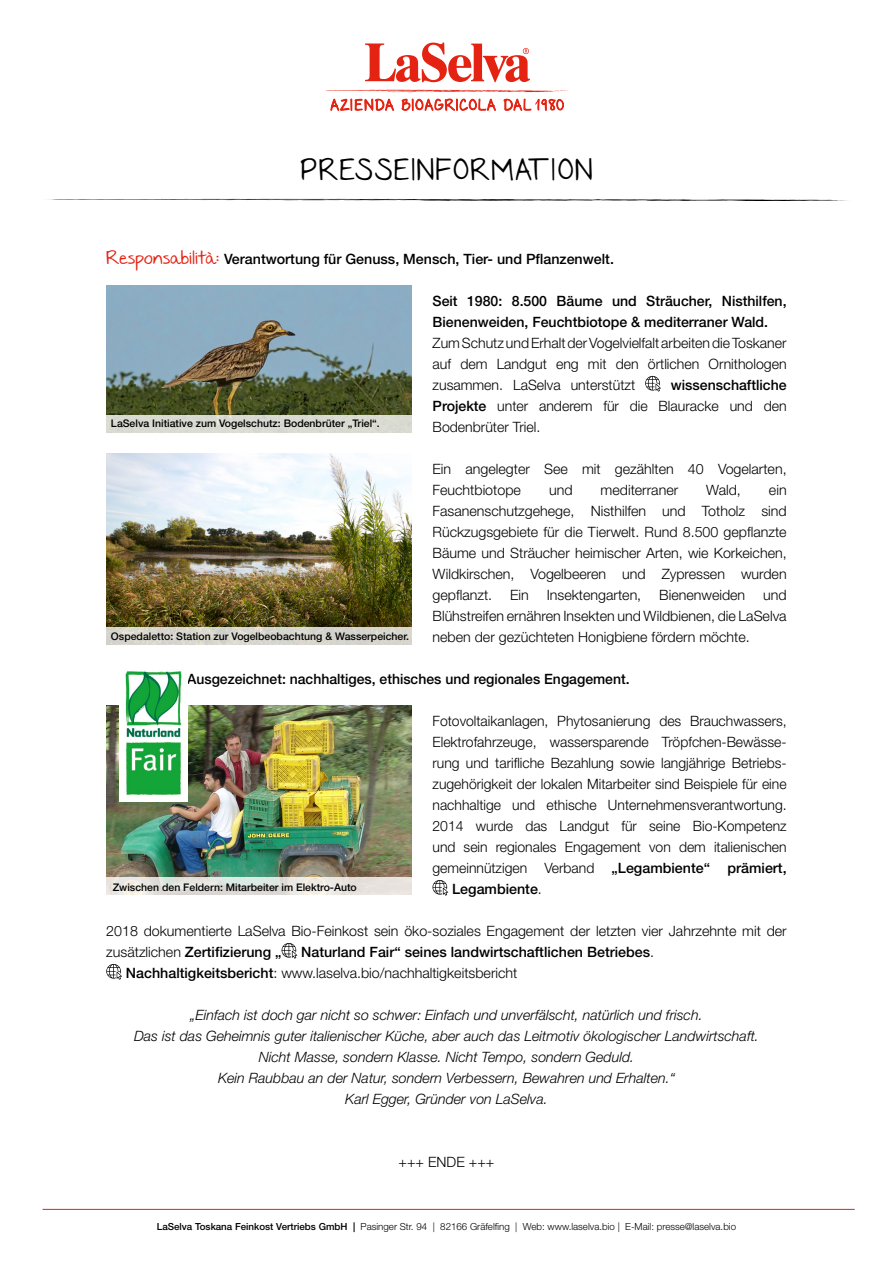
<style>
.page{position:relative;width:893px;height:1263px;background:#fff}
.page>*{position:absolute;margin:0;border:0;box-sizing:border-box;transform-origin:0 0}
.t1{font:24px "Nothing You Could Say";letter-spacing:.065em;color:#000}
.t2{font:300 14.25px/21px "Helvetica Neue LT Std";color:#000;text-align:justify}
.t3{font:500 14.25px/21px "Helvetica Neue LT Std";color:#000}
.t4{font:italic 300 14.25px/21px "Helvetica Neue LT Std";color:#000;text-align:center}
.t5{font:500 10.5px "Helvetica Neue LT Std";color:#000}
.t6{font:300 9.75px "Helvetica Neue LT Std";color:#000}
.s1{font-family:"Nothing You Could Say";font-weight:400;font-size:15px;color:#e42313}
.s2{font-weight:500}
.s3{font-weight:300}
</style>
<div class="page">
<img style="left:107px;top:285px;width:305px;height:130px">
<img style="left:107px;top:453px;width:305px;height:174px">
<img style="left:107px;top:705px;width:305px;height:172px">
<div style="left:106px;top:415px;width:306px;height:17px;background:#d9dbd2"></div>
<div style="left:106px;top:627px;width:306px;height:17px;background:#d7d5ce"></div>
<svg style="left:107px;top:877px;width:305px;height:17px;background:#e4e3de"></svg>
<hr style="left:43px;top:1209px;width:812px;height:1px;background:#e42313">
<svg style="left:48px;top:199px;width:800px;height:2px"></svg>
<svg style="left:325px;top:43px;width:244px;height:68px"></svg>
<svg style="left:645px;top:376px;width:16px;height:16px"></svg>
<svg style="left:432px;top:880px;width:16px;height:16px"></svg>
<svg style="left:282px;top:943px;width:15px;height:16px"></svg>
<svg style="left:106px;top:964px;width:16px;height:16px"></svg>
<img style="left:119px;top:671px;width:68px;height:131px">
<h1 class="t1" style="left:300px;top:151px;width:294px">PRESSEINFORMATION</h1>
<p class="t3" style="left:106px;top:248px;width:509px"><span class="s1">Responsabilità:</span> Verantwortung für Genuss, Mensch, Tier- und Pflanzenwelt.</p>
<p class="t3" style="left:433px;top:290px;width:356px">Seit 1980: 8.500 Bäume und Sträucher, Nisthilfen,<br>Bienenweiden, Feuchtbiotope &amp; mediterraner Wald.</p>
<p class="t2" style="left:433px;top:332px;width:356px">Zum Schutz und Erhalt der Vogelvielfalt arbeiten die Toskaner auf dem Landgut eng mit den örtlichen Ornithologen zusammen. LaSelva unterstützt</p>
<p class="t2" style="left:433px;top:374px;width:356px;text-indent:238px"><span class="s2">wissenschaftliche Projekte</span> unter anderem für die Blauracke und den Bodenbrüter Triel.</p>
<p class="t2" style="left:432px;top:458px;width:356px">Ein angelegter See mit gezählten 40 Vogelarten,<br>Feuchtbiotope</p>
<p class="t5" style="left:111px;top:417px;width:270px">LaSelva Initiative zum Vogelschutz: Bodenbrüter „Triel“.</p>
<p class="t2" style="left:432px;top:479px;width:356px;text-indent:336px">ein Fasanenschutzgehege, Nisthilfen und Totholz sind Rückzugsgebiete für die Tierwelt. Rund 8.500 gepflanzte Bäume und Sträucher heimischer Arten, wie Korkeichen, Wildkirschen, Vogelbeeren und Zypressen wurden gepflanzt.</p>
<p class="t2" style="left:549px;top:479px;width:25px">und</p>
<p class="t2" style="left:601px;top:479px;width:79px">mediterraner</p>
<p class="t2" style="left:706px;top:479px;width:36px">Wald,</p>
<p class="t2" style="left:432px;top:584px;width:356px;text-indent:331px">und Blühstreifen ernähren Insekten und Wildbienen, die LaSelva neben der gezüchteten Honigbiene fördern möchte.</p>
<p class="t3" style="left:187px;top:668px;width:444px">Ausgezeichnet: nachhaltiges, ethisches und regionales Engagement.</p>
<p class="t2" style="left:432px;top:710px;width:356px">Fotovoltaikanlagen, Phytosanierung des Brauchwassers,</p>
<p class="t2" style="left:432px;top:731px;width:356px">Elektrofahrzeuge, wassersparende Tröpfchen-Bewässe-</p>
<p class="t2" style="left:432px;top:752px;width:356px">rung und tarifliche Bezahlung sowie langjährige Betriebs-</p>
<p class="t2" style="left:432px;top:773px;width:356px">zugehörigkeit der lokalen Mitarbeiter sind Beispiele für eine</p>
<p class="t2" style="left:432px;top:794px;width:356px">nachhaltige und ethische Unternehmensverantwortung.</p>
<p class="t2" style="left:432px;top:815px;width:356px">2014 wurde das Landgut für seine Bio-Kompetenz</p>
<p class="t2" style="left:432px;top:836px;width:356px">und sein regionales Engagement von dem italienischen</p>
<p class="t3" style="left:432px;top:857px;width:356px"><span class="s3">gemeinnützigen Verband</span> „Legambiente“ prämiert,</p>
<p class="t3" style="left:452px;top:878px;width:91px">Legambiente<span class="s3">.</span></p>
<p class="t2" style="left:106px;top:920px;width:682px">2018 dokumentierte LaSelva Bio-Feinkost sein öko-soziales Engagement der letzten vier Jahrzehnte mit der zusätzlichen <span class="s2">Zertifizierung „</span></p>
<p class="t2" style="left:510px;top:584px;width:20px">Ein</p>
<p class="t2" style="left:547px;top:584px;width:96px">Insektengarten,</p>
<p class="t2" style="left:659px;top:584px;width:88px">Bienenweiden</p>
<p class="t5" style="left:111px;top:630px;width:300px">Ospedaletto: Station zur Vogelbeobachtung &amp; Wasserpeicher.</p>
<p class="t5" style="left:113px;top:881px;width:246px">Zwischen den Feldern: Mitarbeiter im Elektro-Auto</p>
<p class="t3" style="left:126px;top:941px;width:530px;text-indent:175px">Naturland Fair“ seines landwirtschaftlichen Betriebes<span class="s3">.<br></span>Nachhaltigkeitsbericht<span class="s3">: www.laselva.bio/nachhaltigkeitsbericht</span></p>
<p class="t4" style="left:134px;top:1004px;width:626px">„Einfach ist doch gar nicht so schwer: Einfach und unverfälscht, natürlich und frisch.<br>Das ist das Geheimnis guter italienischer Küche, aber auch das Leitmotiv ökologischer Landwirtschaft.<br>Nicht Masse, sondern Klasse. Nicht Tempo, sondern Geduld.<br>Kein Raubbau an der Natur, sondern Verbessern, Bewahren und Erhalten.“<br>Karl Egger, Gründer von LaSelva.</p>
<p class="t2" style="left:399px;top:1151px;width:97px">+++ ENDE +++</p>
<p class="t6" style="left:157px;top:1221px;width:581px"><span class="s2">LaSelva Toskana Feinkost Vertriebs GmbH |</span> Pasinger Str. 94 | 82166 Gräfelfing | Web: www.laselva.bio | E-Mail: presse@laselva.bio</p>
</div>
